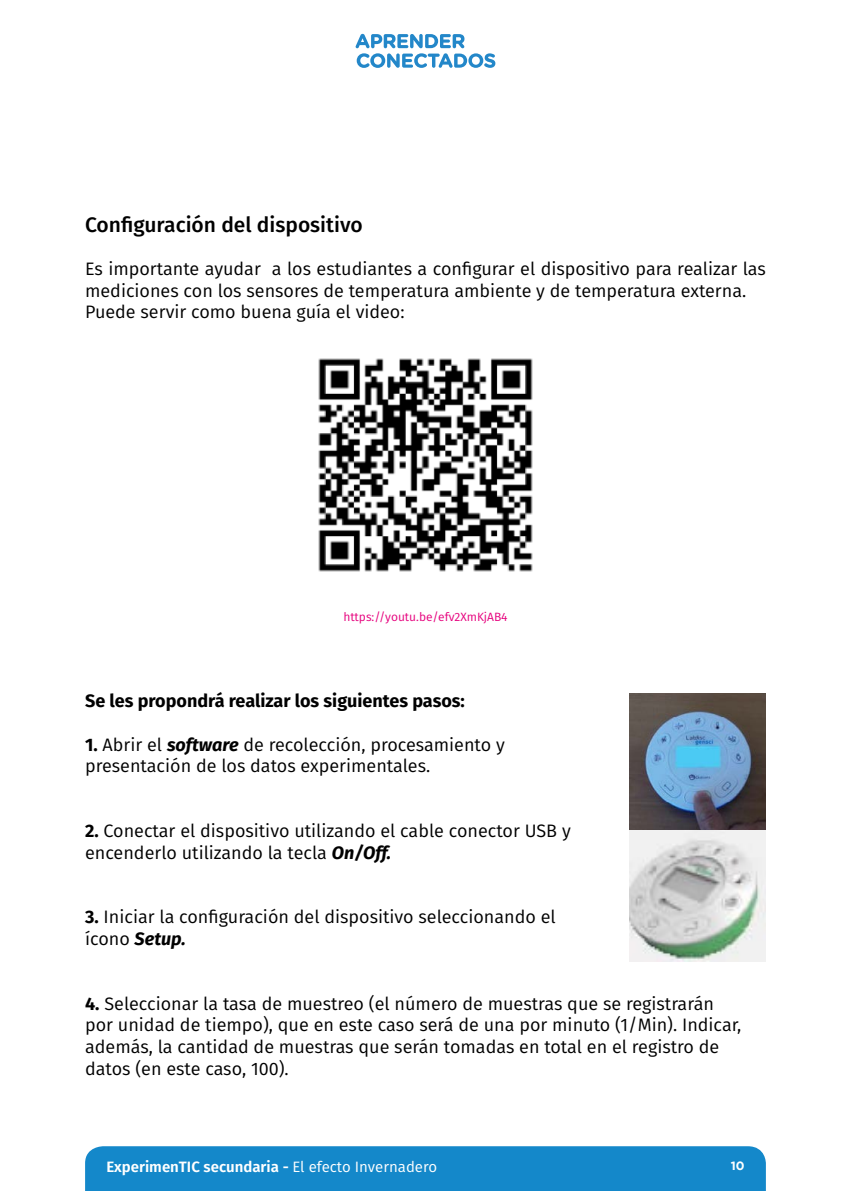
<style>
.page{position:relative;width:851px;height:1191px;background:#fff}
.page>*{position:absolute;margin:0;border:0;box-sizing:border-box;transform-origin:0 0}
.t1{font:500 21px "Fira Sans";color:#000}
.t2{font:18px/21.6px "Fira Sans";color:#000}
.t3{font:700 18px "Fira Sans";color:#000}
.t4{font:600 15px "Fira Sans";color:#fff}
.t5{font:12px "Fira Sans";color:#e6007d}
.t6{font:700 12px "Gotham";color:#fff}
.s1{font-weight:700}
.s2{font-weight:700;font-style:italic}
.s3{font-weight:400}
</style>
<div class="page">
<div style="left:85px;top:1146px;width:680px;height:45px;background:#1488ca"></div>
<img style="left:318px;top:358px;width:215px;height:214px">
<img style="left:629px;top:693px;width:136px;height:268px">
<svg style="left:355px;top:34px;width:140px;height:34px"></svg>
<p class="t1" style="left:85px;top:208px;width:279px">Configuración del dispositivo</p>
<p class="t2" style="left:85px;top:258px;width:682px">Es importante ayudar a los estudiantes a configurar el dispositivo para realizar las mediciones con los sensores de temperatura ambiente y de temperatura externa.<br>Puede servir como buena guía el video:</p>
<p class="t5" style="left:343px;top:608px;width:166px">https://youtu.be/efv2XmKjAB4</p>
<p class="t3" style="left:85px;top:686px;width:381px">Se les propondrá realizar los siguientes pasos:</p>
<p class="t2" style="left:85px;top:733px;width:421px"><span class="s1">1.</span> Abrir el <span class="s2">software</span> de recolección, procesamiento y presentación de los datos experimentales.</p>
<p class="t2" style="left:85px;top:819px;width:487px"><span class="s1">2.</span> Conectar el dispositivo utilizando el cable conector USB y encenderlo utilizando la tecla <span class="s2">On/Off.</span></p>
<p class="t2" style="left:85px;top:906px;width:472px"><span class="s1">3.</span> Iniciar la configuración del dispositivo seleccionando el ícono <span class="s2">Setup.</span></p>
<p class="t2" style="left:85px;top:992px;width:657px"><span class="s1">4.</span> Seleccionar la tasa de muestreo (el número de muestras que se registrarán por unidad de tiempo), que en este caso será de una por minuto (1/Min). Indicar, además, la cantidad de muestras que serán tomadas en total en el registro de datos (en este caso, 100).</p>
<p class="t4" style="left:106px;top:1155px;width:332px">ExperimenTIC secundaria - <span class="s3">El efecto Invernadero</span></p>
<p class="t6" style="left:730px;top:1158px;width:15px">10</p>
</div>
